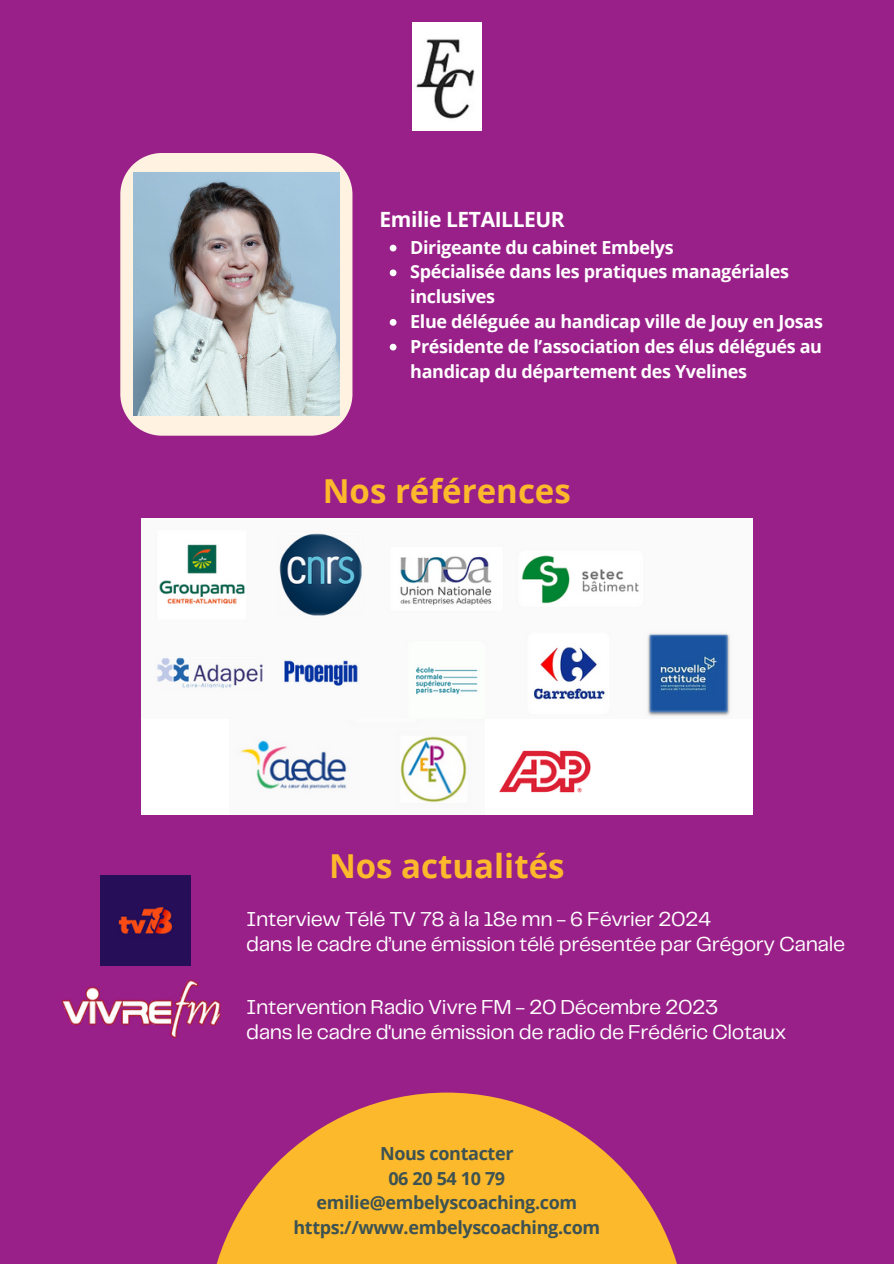
<style>
.page{position:relative;width:894px;height:1264px;background:#fff}
.page>*{position:absolute;margin:0;border:0;box-sizing:border-box;transform-origin:0 0}
.t1{font:700 33px "Open Sans";color:#fcb92b}
.t2{font:21px/24.8px "Telegraf";letter-spacing:-.02em;color:#fff}
.t3{font:700 21px "Open Sans";letter-spacing:-.02em;color:#fff}
.t4{font:700 18px/24.8px "Open Sans";letter-spacing:-.02em;color:#fff}
.t5{font:700 18px/24.8px "Open Sans";letter-spacing:-.02em;color:#3d5252;text-align:center}
</style>
<div class="page">
<div style="left:0;top:0;width:893px;height:1263px;background:#991f89"></div>
<svg style="left:217px;top:1092px;width:460px;height:171px;fill:#fcb92b"></svg>
<svg style="left:120px;top:153px;width:232px;height:282px;fill:#fff2e0"></svg>
<img style="left:133px;top:173px;width:207px;height:243px">
<img style="left:141px;top:518px;width:611px;height:201px">
<div style="left:141px;top:719px;width:611px;height:95px;background:#fff"></div>
<img style="left:499px;top:750px;width:91px;height:43px">
<img style="left:240px;top:736px;width:227px;height:67px">
<img style="left:412px;top:23px;width:69px;height:108px">
<img style="left:100px;top:875px;width:90px;height:90px">
<img style="left:62px;top:980px;width:158px;height:57px">
<svg style="left:389px;top:245px;width:7px;height:6px"></svg>
<svg style="left:389px;top:269px;width:7px;height:7px"></svg>
<svg style="left:389px;top:319px;width:7px;height:7px"></svg>
<svg style="left:389px;top:344px;width:7px;height:6px"></svg>
<p class="t3" style="left:379px;top:204px;width:187px">Emilie LETAILLEUR</p>
<p class="t4" style="left:410px;top:234px;width:265px">Dirigeante du cabinet Embelys</p>
<p class="t4" style="left:410px;top:259px;width:380px">Spécialisée dans les pratiques managériales inclusives</p>
<p class="t4" style="left:410px;top:308px;width:414px">Elue déléguée au handicap ville de Jouy en Josas</p>
<p class="t4" style="left:410px;top:333px;width:413px">Présidente de l’association des élus délégués au handicap du département des Yvelines</p>
<p class="t1" style="left:322px;top:468px;width:249px">Nos références</p>
<h3 class="t1" style="left:329px;top:842px;width:237px">Nos actualités</h3>
<p class="t2" style="left:246px;top:907px;width:600px">Interview Télé TV 78 à la 18e mn - 6 Février 2024<br>dans le cadre d’une émission télé présentée par Grégory Canale</p>
<h3 class="t2" style="left:246px;top:996px;width:541px">Intervention Radio Vivre FM - 20 Décembre 2023<br>dans le cadre d'une émission de radio de Frédéric Clotaux</h3>
<p class="t5" style="left:293px;top:1140px;width:308px">Nous contacter<br>06 20 54 10 79 emilie@embelyscoaching.com https://www.embelyscoaching.com</p>
</div>
